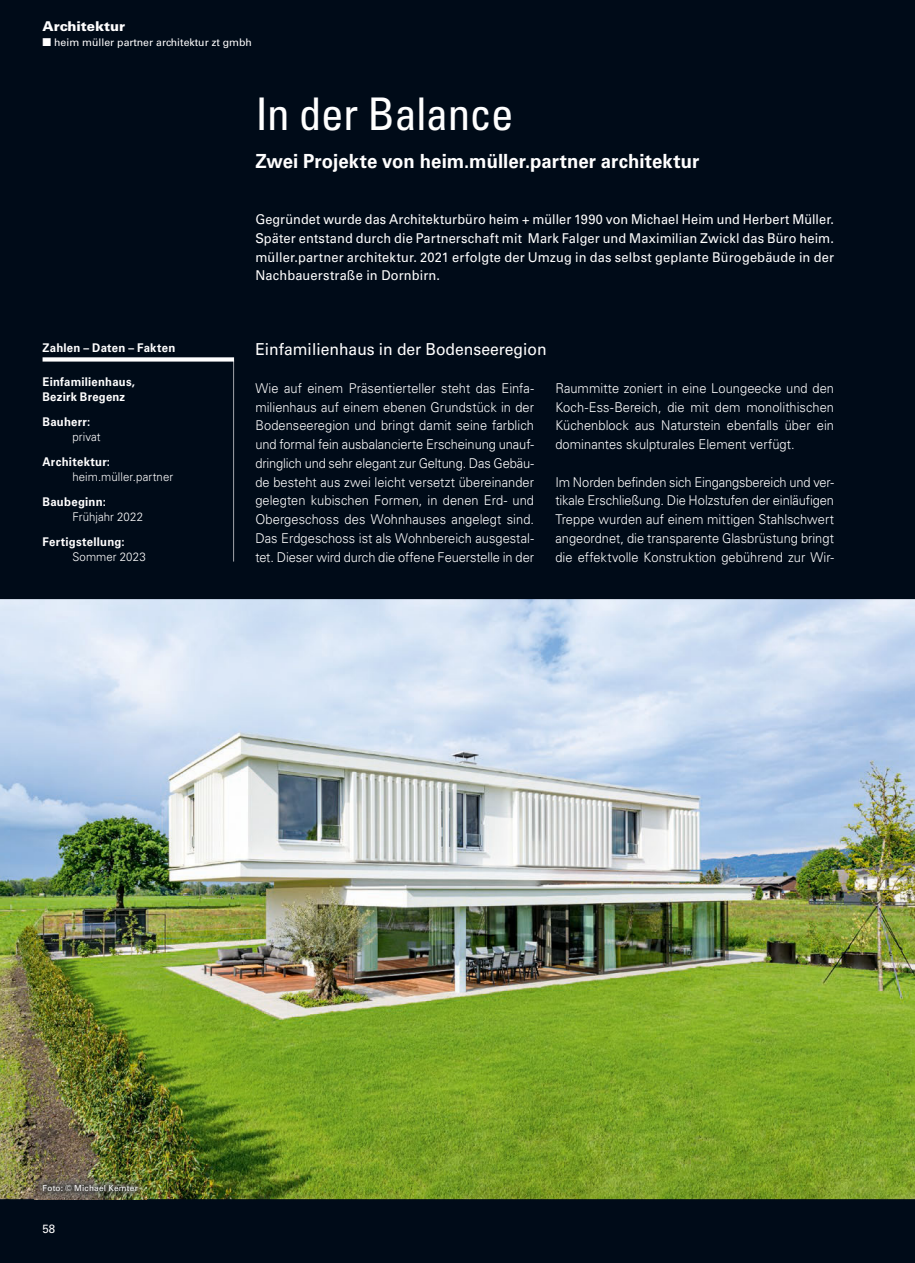
<style>
.page{position:relative;width:915px;height:1263px;background:#fff}
.page>*{position:absolute;margin:0;border:0;box-sizing:border-box;transform-origin:0 0}
.t1{font:condensed 45px "Univers LT Pro";letter-spacing:-.015em;color:#fff}
.t2{font:700 19.5px "Univers LT Pro 65";color:#fff;scale:.95 1}
.t3{font:16.5px "Univers LT Pro 55 Roman";color:#fff;scale:.95 1}
.t4{font:300 13.5px/18.8px "Univers LT Pro 45";color:#fff;text-align:justify;scale:.95 1}
.t5{font:13.5px/18.8px "Univers LT Pro 55 Roman";letter-spacing:.01em;color:#fff;text-align:justify;scale:.94 1}
.t6{font:900 13.5px "Univers LT Pro 75";color:#fff}
.t7{font:700 12px "Univers LT Pro 65";letter-spacing:.02em;color:#fff;scale:.95 1}
.t8{font:300 12px "Univers LT Pro 45";letter-spacing:.005em;color:#fff;scale:.95 1}
.t9{font:700 12px/15.8px "Univers LT Pro 65";letter-spacing:.02em;color:#fff;scale:.94 1}
.t10{font:12px "Univers LT Pro 55 Roman";color:#fff;scale:.95 1}
.t11{font:10.5px "Univers LT Pro 55 Roman";color:#fff}
.t12{font:8.25px "Univers LT Pro 55 Roman";letter-spacing:.03em;color:#fff}
.s1{font-family:"European Pi Three"}
</style>
<div class="page">
<div style="left:0;top:0;width:914px;height:1263px;background:#000b18"></div>
<img style="left:0;top:599px;width:914px;height:600px">
<div style="left:43px;top:357px;width:191px;height:5px;background:#fff"></div>
<hr style="left:233px;top:360px;width:1px;height:202px;background:#fff">
<img style="left:34px;top:1175px;width:113px;height:25px">
<p class="t6" style="left:43px;top:21px;width:84px">Architektur</p>
<p class="t11" style="left:43px;top:38px;width:211px"><span class="s1">-</span> heim müller partner architektur zt gmbh</p>
<h1 class="t1" style="left:255px;top:97px;width:260px">In der Balance</h1>
<h2 class="t2" style="left:255px;top:153px;width:468px">Zwei Projekte von heim.müller.partner architektur</h2>
<p class="t7" style="left:43px;top:343px;width:141px">Zahlen – Daten – Fakten</p>
<p class="t9" style="left:43px;top:374px;width:100px">Einfamilienhaus,<br>Bezirk Bregenz</p>
<p class="t7" style="left:43px;top:417px;width:52px">Bauherr:</p>
<p class="t8" style="left:72px;top:432px;width:31px">privat</p>
<p class="t7" style="left:43px;top:457px;width:73px">Architektur:</p>
<p class="t8" style="left:72px;top:472px;width:108px">heim.müller.partner</p>
<p class="t7" style="left:43px;top:497px;width:68px">Baubeginn:</p>
<p class="t8" style="left:72px;top:512px;width:76px">Frühjahr 2022</p>
<p class="t7" style="left:43px;top:537px;width:88px">Fertigstellung:</p>
<p class="t8" style="left:72px;top:552px;width:79px">Sommer 2023</p>
<p class="t5" style="left:255px;top:211px;width:617px">Gegründet wurde das Architekturbüro heim + müller 1990 von Michael Heim und Herbert Müller.<br>Später entstand durch die Partnerschaft mit Mark Falger und Maximilian Zwickl das Büro heim. müller.partner architektur. 2021 erfolgte der Umzug in das selbst geplante Bürogebäude in der Nachbauerstraße in Dornbirn.</p>
<p class="t3" style="left:255px;top:343px;width:308px">Einfamilienhaus in der Bodenseeregion</p>
<p class="t4" style="left:255px;top:380px;width:295px">Wie auf einem Präsentierteller steht das Einfa&shy;milienhaus auf einem ebenen Grundstück in der Bodenseeregion und bringt damit seine farblich und formal fein ausbalancierte Erscheinung unauf&shy;dringlich und sehr elegant zur Geltung. Das Gebäu&shy;de besteht aus zwei leicht versetzt übereinander gelegten kubischen Formen, in denen Erd- und Obergeschoss des Wohnhauses angelegt sind.<br>Das Erdgeschoss ist als Wohnbereich ausgestal&shy;tet. Dieser wird durch die offene Feuerstelle in der</p>
<p class="t4" style="left:555px;top:380px;width:295px">Raummitte zoniert in eine Loungeecke und den Koch-Ess-Bereich, die mit dem monolithischen Küchenblock aus Naturstein ebenfalls über ein dominantes skulpturales Element verfügt.</p>
<p class="t4" style="left:555px;top:473px;width:295px">Im Norden befinden sich Eingangsbereich und ver&shy;tikale Erschließung. Die Holzstufen der einläufigen Treppe wurden auf einem mittigen Stahlschwert angeordnet, die transparente Glasbrüstung bringt die effektvolle Konstruktion gebührend zur Wir-</p>
<p class="t12" style="left:43px;top:1184px;width:97px">Foto: © Michael Kemter</p>
<p class="t10" style="left:43px;top:1224px;width:15px">58</p>
</div>
